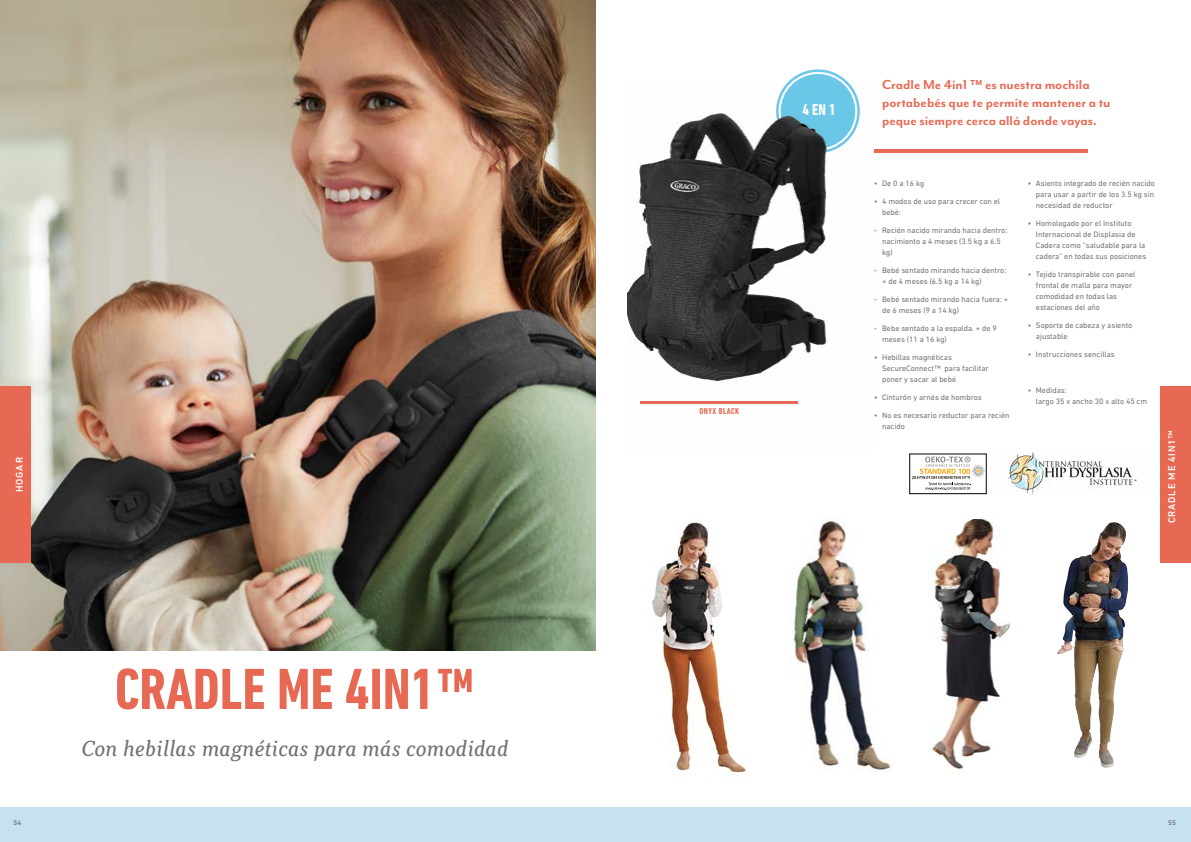
<style>
.page{position:relative;width:1191px;height:842px;background:#fff}
.page>*{position:absolute;margin:0;border:0;box-sizing:border-box;transform-origin:0 0}
.t1{font:700 condensed 59px "DIN Next LT Pro";color:#e76953}
.t2{font:italic 22px "Kopius";color:#717472}
.t3{font:700 condensed 16px "DIN Next LT Pro";color:#fff}
.t4{font:700 15px/18px "Mr Eaves Mod OT";color:#e76953}
.t5{font:500 10px "DIN Next LT Pro";letter-spacing:.08em;color:#fff}
.t6{font:700 condensed 8.7px "DIN Next LT Pro";letter-spacing:.05em;color:#e76953}
.t7{font:8px/11px "DIN Next LT Pro";color:#717472}
.t8{font:500 7px "DIN Next LT Pro";color:#707271}
</style>
<div class="page">
<img style="left:0;top:0;width:595px;height:651px">
<div style="left:0;top:387px;width:30px;height:176px;background:#e76953"></div>
<svg style="left:788px;top:72px;width:60px;height:10px"></svg>
<img style="left:627px;top:82px;width:233px;height:322px">
<div style="left:1160px;top:387px;width:31px;height:176px;background:#e76953"></div>
<hr style="left:874px;top:150px;width:213px;height:3px;background:#e76953">
<img style="left:652px;top:521px;width:98px;height:256px">
<img style="left:793px;top:494px;width:140px;height:279px">
<img style="left:897px;top:519px;width:113px;height:254px">
<img style="left:1058px;top:522px;width:57px;height:129px">
<img style="left:1008px;top:452px;width:131px;height:42px">
<div style="left:909px;top:454px;width:77px;height:40px;border:1px solid #000"></div>
<svg style="left:912px;top:456px;width:72px;height:34px"></svg>
<hr style="left:640px;top:401px;width:157px;height:3px;background:#e76953">
<p class="t5" style="left:13px;top:492px;width:37px;rotate:-90deg">HOGAR</p>
<p class="t8" style="left:14px;top:818px;width:9px">54</p>
<h1 class="t1" style="left:115px;top:655px;width:361px">CRADLE ME 4IN1™</h1>
<h2 class="t2" style="left:81px;top:735px;width:428px">Con hebillas magnéticas para más comodidad</h2>
<p class="t6" style="left:699px;top:406px;width:41px">ONYX BLACK</p>
<h3 class="t3" style="left:802px;top:100px;width:35px">4 EN 1</h3>
<h3 class="t4" style="left:882px;top:75px;width:230px">Cradle Me 4in1 ™ es nuestra mochila portabebés que te permite mantener a tu peque siempre cerca allá donde vayas.</h3>
<p class="t7" style="left:874px;top:177px;width:52px">• De 0 a 16 kg</p>
<p class="t7" style="left:882px;top:196px;width:120px;text-indent:-8px">• 4 modos de uso para crecer con el bebé:</p>
<p class="t7" style="left:882px;top:225px;width:127px;text-indent:-8px">- Recién nacido mirando hacia dentro: nacimiento a 4 meses (3.5 kg a 6.5 kg)</p>
<p class="t7" style="left:882px;top:265px;width:126px;text-indent:-8px">- Bebé sentado mirando hacia dentro: + de 4 meses (6.5 kg a 14 kg)</p>
<p class="t7" style="left:882px;top:294px;width:128px;text-indent:-8px">- Bebé sentado mirando hacia fuera: + de 6 meses (9 a 14 kg)</p>
<p class="t7" style="left:882px;top:323px;width:116px;text-indent:-8px">- Bebe sentado a la espalda. + de 9 meses (11 a 16 kg)</p>
<p class="t7" style="left:882px;top:352px;width:108px;text-indent:-8px">• Hebillas magnéticas<br>SecureConnect™ para facilitar poner y sacar al bebé</p>
<p class="t7" style="left:874px;top:392px;width:109px">• Cinturón y arnés de hombros</p>
<p class="t7" style="left:882px;top:410px;width:129px;text-indent:-8px">• No es necesario reductor para recién nacido</p>
<p class="t7" style="left:1036px;top:177px;width:120px;text-align:justify;text-indent:-8px">• Asiento integrado de recién nacido para usar a partir de los 3.5 kg sin necesidad de reductor</p>
<p class="t7" style="left:1036px;top:218px;width:112px;text-indent:-8px">• Homologado por el Instituto<br>Internacional de Displasia de<br>Cadera como “saludable para la cadera” en todas sus posiciones</p>
<p class="t7" style="left:1036px;top:269px;width:101px;text-indent:-8px">• Tejido transpirable con panel frontal de malla para mayor comodidad en todas las estaciones del año</p>
<p class="t7" style="left:1036px;top:320px;width:98px;text-indent:-8px">• Soporte de cabeza y asiento ajustable</p>
<p class="t7" style="left:1028px;top:349px;width:88px">• Instrucciones sencillas</p>
<p class="t7" style="left:1036px;top:385px;width:113px;text-indent:-8px">• Medidas:<br>largo 35 x ancho 30 x alto 45 cm</p>
<p class="t5" style="left:1166px;top:523px;width:95px;rotate:-90deg">CRADLE ME 4IN1™</p>
<p class="t8" style="left:1168px;top:818px;width:9px">55</p>
</div>
